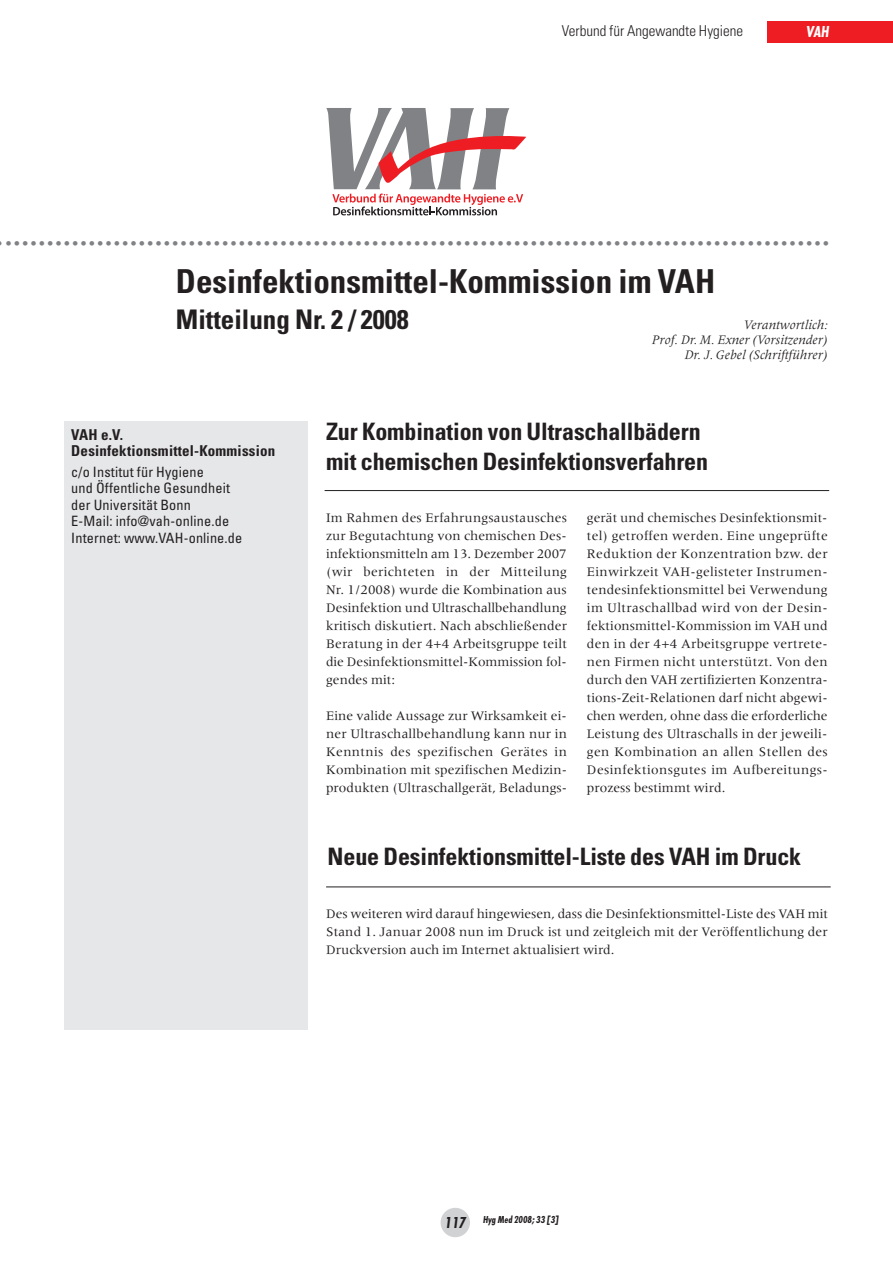
<style>
.page{position:relative;width:893px;height:1263px;background:#fff}
.page>*{position:absolute;margin:0;border:0;box-sizing:border-box;transform-origin:0 0}
.t1{font:700 condensed 33px "Univers";color:#231f20}
.t2{font:700 30px "Meridien";color:#808285}
.t3{font:700 condensed 27px "Univers";color:#231f20}
.t4{font:700 condensed 24px/29.5px "Univers";letter-spacing:-.005em;color:#231f20}
.t5{font:italic 700 condensed 16.5px "Futura T";color:#fff}
.t6{font:700 condensed 15px/16.5px "Univers";letter-spacing:.015em;color:#231f20}
.t7{font:300 condensed 15px "Univers";color:#231f20}
.t8{font:condensed 14.25px/16.5px "Univers";letter-spacing:.015em;color:#231f20}
.t9{font:13.5px/18px "Meridien";letter-spacing:.005em;color:#231f20;text-align:justify}
.t10{font:italic 13.5px/15px "Meridien";color:#231f20;text-align:right}
.t11{font:italic 700 condensed 10.5px "Futura T";color:#231f20}
.s1{font-size:16.5px}
</style>
<div class="page">
<div style="left:441px;top:1208px;width:29px;height:29px;background:#d1d2d4;border-radius:50%"></div>
<div style="left:767px;top:22px;width:126px;height:21px;background:#ee1d23"></div>
<svg style="left:326px;top:108px;width:200px;height:107px"></svg>
<div style="left:64px;top:421px;width:244px;height:608px;background:#e6e7e9"></div>
<hr style="left:325px;top:490px;width:504px;height:1px;background:#231f20">
<hr style="left:326px;top:886px;width:505px;height:1px;background:#231f20">
<p class="t7" style="left:562px;top:25px;width:183px">Verbund für Angewandte Hygiene</p>
<p class="t5" style="left:806px;top:22px;width:25px">VAH</p>
<h2 class="t2" style="left:-4px;top:224px;width:835px">....................................................................................................</h2>
<h1 class="t1" style="left:176px;top:269px;width:541px">Desinfektionsmittel-Kommission im VAH</h1>
<h3 class="t3" style="left:176px;top:310px;width:234px">Mitteilung Nr. 2 / 2008</h3>
<p class="t10" style="left:652px;top:319px;width:177px">Verantwortlich:<br>Prof. Dr. M. Exner (Vorsitzender)<br>Dr. J. Gebel (Schriftführer)</p>
<p class="t6" style="left:71px;top:427px;width:205px">VAH e.V.<br>Desinfektionsmittel-Kommission</p>
<p class="t8" style="left:71px;top:465px;width:173px">c/o Institut für Hygiene<br>und Öffentliche Gesundheit der Universität Bonn<br>E-Mail: info@vah-online.de<br>Internet: www.VAH-online.de</p>
<h3 class="t4" style="left:326px;top:419px;width:384px">Zur Kombination von Ultraschallbädern mit chemischen Desinfektionsverfahren</h3>
<p class="t9" style="left:326px;top:510px;width:242px">Im Rahmen des Erfahrungsaustausches zur Begutachtung von chemischen Des&shy;infektionsmitteln am 13. Dezember 2007 (wir berichteten in der Mitteilung Nr. 1/2008) wurde die Kombination aus Desinfektion und Ultraschallbehandlung kritisch diskutiert. Nach abschließender Beratung in der 4+4 Arbeitsgruppe teilt die Desinfektionsmittel-Kommission fol&shy;gendes mit:</p>
<p class="t9" style="left:326px;top:708px;width:242px">Eine valide Aussage zur Wirksamkeit ei&shy;ner Ultraschallbehandlung kann nur in Kenntnis des spezifischen Gerätes in Kombination mit spezifischen Medizin&shy;produkten (Ultraschallgerät, Beladungs-</p>
<p class="t9" style="left:587px;top:510px;width:242px">gerät und chemisches Desinfektionsmit&shy;tel) getroffen werden. Eine ungeprüfte Reduktion der Konzentration bzw. der Einwirkzeit VAH-gelisteter Instrumen&shy;tendesinfektionsmittel bei Verwendung im Ultraschallbad wird von der Desin&shy;fektionsmittel-Kommission im VAH und den in der 4+4 Arbeitsgruppe vertrete&shy;nen Firmen nicht unterstützt. Von den durch den VAH zertifizierten Konzentra&shy;tions-Zeit-Relationen darf nicht abgewi&shy;chen werden, ohne dass die erforderliche Leistung des Ultraschalls in der jeweili&shy;gen Kombination an allen Stellen des Desinfektionsgutes im Aufbereitungs&shy;prozess bestimmt wird.</p>
<h3 class="t4" style="left:328px;top:844px;width:475px">Neue Desinfektionsmittel-Liste des VAH im Druck</h3>
<p class="t9" style="left:326px;top:906px;width:503px">Des weiteren wird darauf hingewiesen, dass die Desinfektionsmittel-Liste des VAH mit Stand 1. Januar 2008 nun im Druck ist und zeitgleich mit der Veröffentlichung der Druckversion auch im Internet aktualisiert wird.</p>
<p class="t11" style="left:445px;top:1213px;width:115px"><span class="s1">117</span> Hyg Med 2008; 33 [3]</p>
</div>
